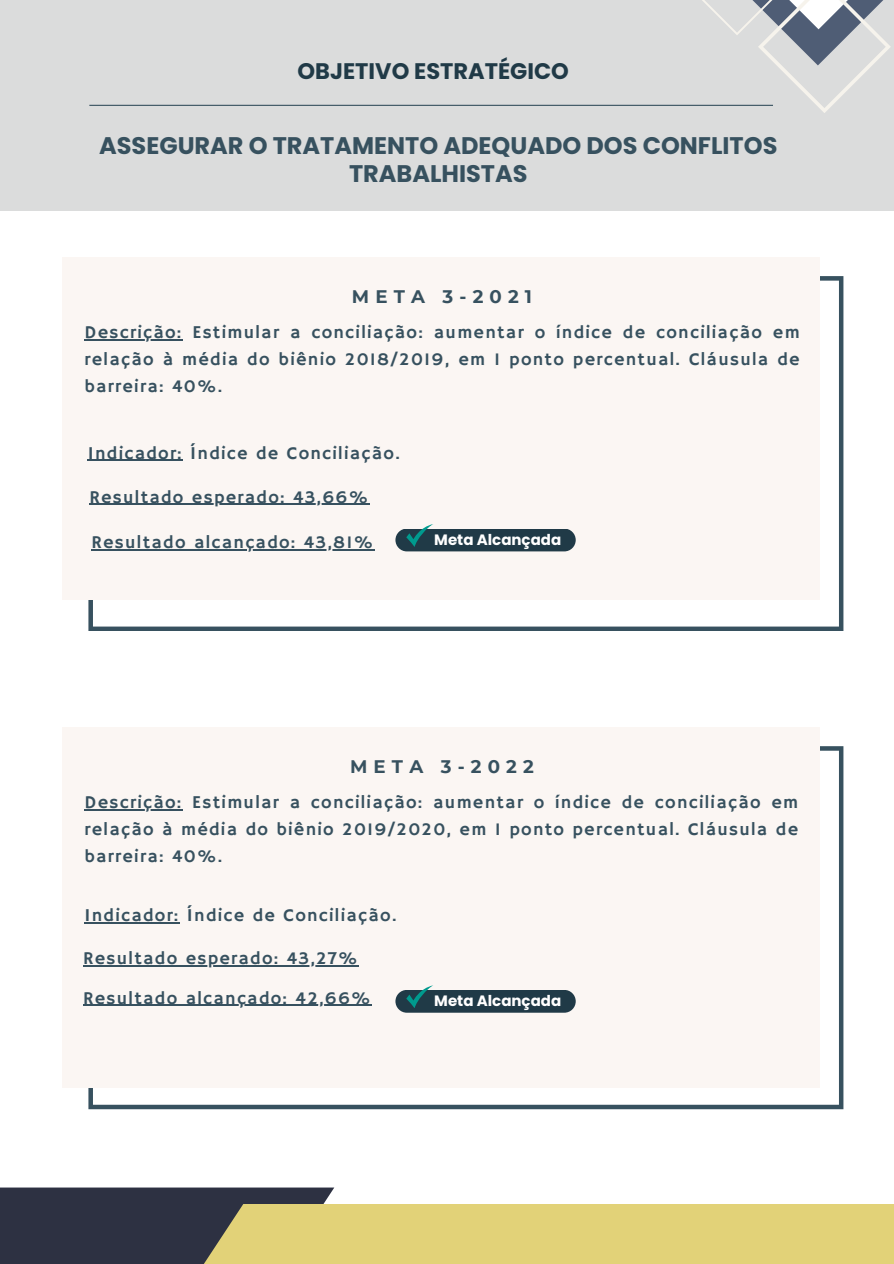
<style>
.page{position:relative;width:894px;height:1264px;background:#fff}
.page>*{position:absolute;margin:0;border:0;box-sizing:border-box;transform-origin:0 0}
.t1{font:700 24px/28.2px "Poppins";color:#37515f;text-align:center}
.t2{font:700 22.5px "Poppins";color:#203a47}
.t3{font:700 18.15px "Montserrat";letter-spacing:.34em;color:#37515f}
.t4{font:18px/27px "Hammersmith One";letter-spacing:.07em;color:#37515f;text-align:justify}
.t5{font:700 15px "Poppins";color:#fff}
</style>
<div class="page">
<div style="left:0;top:1187px;width:334px;height:76px;background:#2d3142"></div>
<div style="left:174px;top:1203px;width:719px;height:60px;background:#e2d278"></div>
<div style="left:0;top:0;width:893px;height:210px;background:#dbdcdc"></div>
<svg style="left:701px;top:0;width:190px;height:113px"></svg>
<hr style="left:89px;top:105px;width:683px;height:1px;background:#37515f">
<svg style="left:88px;top:276px;width:755px;height:355px"></svg>
<div style="left:62px;top:258px;width:758px;height:342px;background:#fbf6f3"></div>
<hr style="left:84px;top:339px;width:99px;height:1px;background:#37515f">
<hr style="left:88px;top:460px;width:95px;height:1px;background:#37515f">
<hr style="left:89px;top:503px;width:280px;height:2px;background:#37515f">
<hr style="left:91px;top:549px;width:283px;height:1px;background:#37515f">
<svg style="left:88px;top:746px;width:755px;height:363px"></svg>
<div style="left:62px;top:727px;width:758px;height:360px;background:#fbf6f3"></div>
<hr style="left:84px;top:809px;width:99px;height:1px;background:#37515f">
<hr style="left:84px;top:922px;width:96px;height:1px;background:#37515f">
<hr style="left:83px;top:965px;width:276px;height:1px;background:#37515f">
<hr style="left:83px;top:1004px;width:289px;height:1px;background:#37515f">
<div style="left:395px;top:528px;width:180px;height:23px;background:#203a47;border-radius:11px"></div>
<svg style="left:406px;top:524px;width:27px;height:22px"></svg>
<div style="left:395px;top:989px;width:180px;height:23px;background:#203a47;border-radius:11px"></div>
<svg style="left:406px;top:985px;width:27px;height:22px"></svg>
<p class="t2" style="left:297px;top:56px;width:273px">OBJETIVO ESTRATÉGICO</p>
<h1 class="t1" style="left:99px;top:131px;width:679px">ASSEGURAR O TRATAMENTO ADEQUADO DOS CONFLITOS<br>TRABALHISTAS</h1>
<p class="t3" style="left:352px;top:285px;width:182px">META 3-2021</p>
<p class="t4" style="left:84px;top:319px;width:716px">Descrição: Estimular a conciliação: aumentar o índice de conciliação em relação à média do biênio 2018/2019, em 1 ponto percentual. Cláusula de barreira: 40%.</p>
<p class="t4" style="left:88px;top:440px;width:313px">Indicador: Índice de Conciliação.</p>
<p class="t4" style="left:89px;top:484px;width:280px">Resultado esperado: 43,66%</p>
<p class="t4" style="left:91px;top:529px;width:283px">Resultado alcançado: 43,81%</p>
<p class="t5" style="left:434px;top:529px;width:128px">Meta Alcançada</p>
<p class="t3" style="left:350px;top:755px;width:185px">META 3-2022</p>
<p class="t4" style="left:84px;top:789px;width:715px">Descrição: Estimular a conciliação: aumentar o índice de conciliação em relação à média do biênio 2019/2020, em 1 ponto percentual. Cláusula de barreira: 40%.</p>
<p class="t4" style="left:84px;top:902px;width:313px">Indicador: Índice de Conciliação.</p>
<p class="t4" style="left:83px;top:939px;width:289px;line-height:39.6px">Resultado esperado: 43,27%<br>Resultado alcançado: 42,66%</p>
<p class="t5" style="left:434px;top:990px;width:128px">Meta Alcançada</p>
</div>
